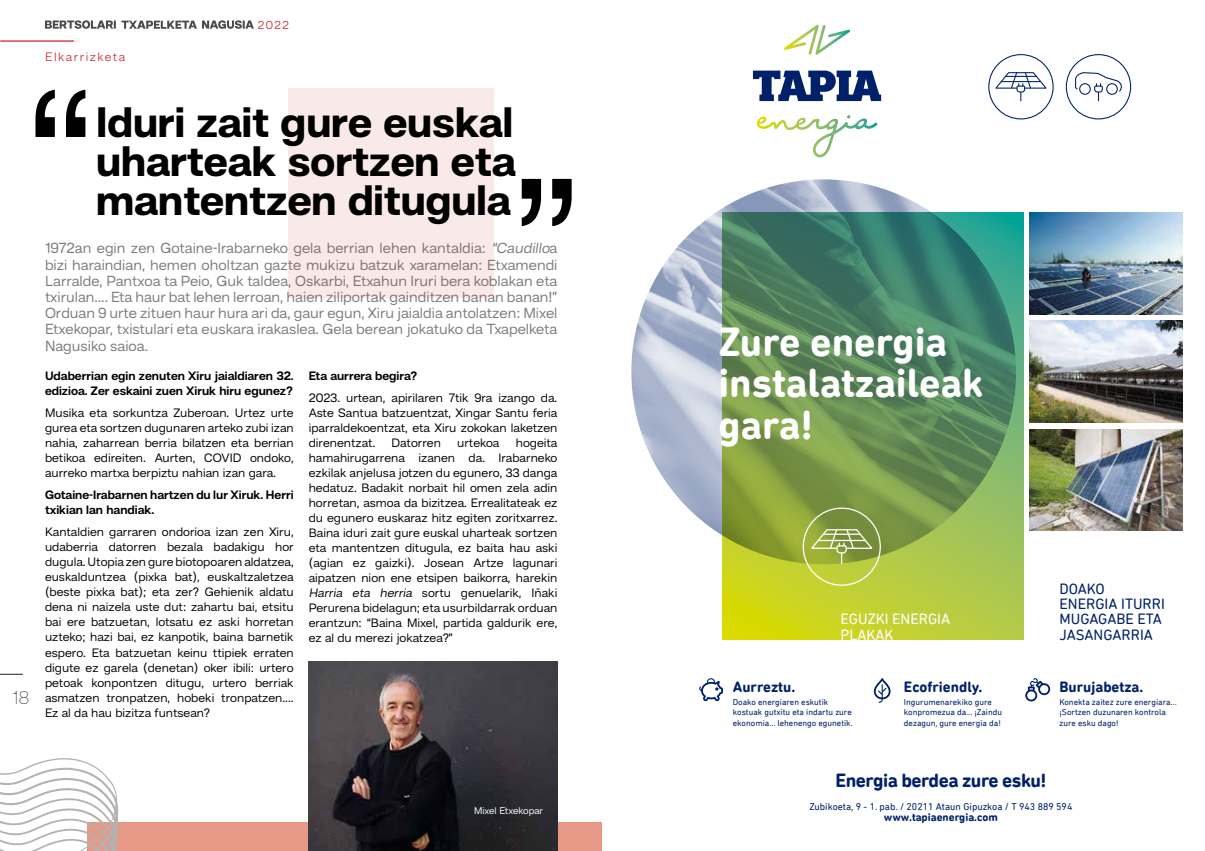
<style>
.page{position:relative;width:1205px;height:851px;background:#fff}
.page>*{position:absolute;margin:0;border:0;box-sizing:border-box;transform-origin:0 0}
.t1{font:185.75px "Helvetica";color:#000}
.t2{font:800 43.75px/38.6px "Hando";color:#000;text-align:justify}
.t3{font:700 41.38px/41.4px "DIN Next Rounded LT Pro";color:#fff}
.t4{font:700 19.5px "DIN Next Rounded LT Pro";letter-spacing:-.025em;color:#002169}
.t5{font:100 18.75px "Hando";color:#4a4a49}
.t6{font:15.25px/15.2px "DIN Next Rounded LTW01";color:#002169}
.t7{font:700 15.25px "DIN Next Rounded LT Pro";color:#002169}
.t8{font:15.25px/15.2px "DIN Next Rounded LTW01";color:#fff}
.t9{font:15px/16.1px "Hando";color:#7c7b7b;text-align:justify}
.t10{font:12.5px/15px "Hando";color:#000;text-align:justify}
.t11{font:700 12.5px/15px "Hando";color:#000}
.t12{font:300 12.5px "Hando";letter-spacing:.12em;color:#cd2128}
.t13{font:300 11.75px "Hando";color:#cd2128}
.t14{font:700 11.38px "DIN Next Rounded LT Pro";color:#002169}
.t15{font:10.12px "DIN Next Rounded LTW01";color:#002169}
.t16{font:10px "Hando";color:#fff}
.t17{font:8.62px/10.4px "DIN Next Rounded LTW01";color:#002169}
.s1{font-style:italic}
</style>
<div class="page">
<svg style="left:45px;top:20px;width:209px;height:9px"></svg>
<hr style="left:1px;top:40px;width:73px;height:2px;background:#cd2128">
<svg style="left:0;top:673px;width:22px;height:1px"></svg>
<div style="left:87px;top:822px;width:515px;height:28px;background:#e69986"></div>
<svg style="left:0;top:758px;width:119px;height:92px"></svg>
<div style="left:288px;top:88px;width:205px;height:210px;background:#fae9e9"></div>
<img style="left:308px;top:661px;width:249px;height:189px">
<svg style="left:699px;top:678px;width:24px;height:23px"></svg>
<svg style="left:874px;top:678px;width:17px;height:24px"></svg>
<svg style="left:1025px;top:678px;width:25px;height:23px"></svg>
<img style="left:631px;top:179px;width:300px;height:356px">
<svg style="left:722px;top:212px;width:301px;height:427px;background:#729b54"></svg>
<svg style="left:809px;top:528px;width:65px;height:35px;background:#9bad57"></svg>
<div style="left:803px;top:507px;width:78px;height:78px;border:1px solid #fff;border-radius:50%"></div>
<img style="left:1030px;top:212px;width:152px;height:102px">
<img style="left:1030px;top:429px;width:152px;height:102px">
<img style="left:1030px;top:321px;width:152px;height:101px">
<svg style="left:784px;top:25px;width:33px;height:25px"></svg>
<svg style="left:753px;top:71px;width:128px;height:30px"></svg>
<svg style="left:756px;top:115px;width:121px;height:42px"></svg>
<svg style="left:993px;top:71px;width:54px;height:30px"></svg>
<div style="left:988px;top:54px;width:65px;height:65px;border:1px solid #002169;border-radius:50%"></div>
<svg style="left:1075px;top:72px;width:47px;height:29px"></svg>
<div style="left:1066px;top:54px;width:65px;height:65px;border:1px solid #002169;border-radius:50%"></div>
<p class="t12" style="left:45px;top:49px;width:81px">Elkarrizketa</p>
<p class="t13" style="left:258px;top:18px;width:33px">2022</p>
<h1 class="t1" style="left:28px;top:16px;width:63px">“</h1>
<h2 class="t2" style="left:96px;top:102px;width:421px">Iduri zait gure euskal uharteak sortzen eta mantentzen ditugula</h2>
<h1 class="t1" style="left:515px;top:104px;width:63px">”</h1>
<h3 class="t5" style="left:12px;top:686px;width:18px">18</h3>
<p class="t9" style="left:45px;top:240px;width:514px">1972an egin zen Gotaine-Irabarneko gela berrian lehen kantaldia: <span class="s1">“Caudillo</span>a bizi haraindian, hemen oholtzan gazte mukizu batzuk xaramelan: Etxamendi Larralde, Pantxoa ta Peio, Guk taldea, Oskarbi, Etxahun Iruri bera koblakan eta txirulan.... Eta haur bat lehen lerroan, haien ziliportak gainditzen banan banan!” Orduan 9 urte zituen haur hura ari da, gaur egun, Xiru jaialdia antolatzen: Mixel Etxekopar, txistulari eta euskara irakaslea. Gela berean jokatuko da Txapelketa Nagusiko saioa.</p>
<p class="t11" style="left:45px;top:368px;width:250px">Udaberrian egin zenuten Xiru jaialdiaren 32. edizioa. Zer eskaini zuen Xiruk hiru egunez?</p>
<p class="t10" style="left:45px;top:405px;width:250px">Musika eta sorkuntza Zuberoan. Urtez urte gurea eta sortzen dugunaren arteko zubi izan nahia, zaharrean berria bilatzen eta berrian betikoa edireiten. Aurten, COVID ondoko, aurreko martxa berpiztu nahian izan gara.</p>
<p class="t11" style="left:45px;top:487px;width:250px">Gotaine-Irabarnen hartzen du lur Xiruk. Herri txikian lan handiak.</p>
<p class="t10" style="left:45px;top:524px;width:250px">Kantaldien garraren ondorioa izan zen Xiru, udaberria datorren bezala badakigu hor dugula. Utopia zen gure biotopoaren aldatzea, euskalduntzea (pixka bat), euskaltzaletzea (beste pixka bat); eta zer? Gehienik aldatu dena ni naizela uste dut: zahartu bai, etsitu bai ere batzuetan, lotsatu ez aski horretan uzteko; hazi bai, ez kanpotik, baina barnetik espero. Eta batzuetan keinu ttipiek erraten digute ez garela (denetan) oker ibili: urtero petoak konpontzen ditugu, urtero berriak asmatzen tronpatzen, hobeki tronpatzen....<br>Ez al da hau bizitza funtsean?</p>
<p class="t11" style="left:309px;top:368px;width:110px">Eta aurrera begira?</p>
<p class="t10" style="left:309px;top:390px;width:250px">2023. urtean, apirilaren 7tik 9ra izango da.<br>Aste Santua batzuentzat, Xingar Santu feria iparraldekoentzat, eta Xiru zokokan laketzen direnentzat.</p>
<p class="t10" style="left:309px;top:435px;width:250px;text-indent:207px">hogeita hamahirugarrena izanen da. Irabarneko ezkilak anjelusa jotzen du egunero, 33 danga hedatuz. Badakit norbait hil omen zela adin horretan, asmoa da bizitzea. Errealitateak ez du egunero euskaraz hitz egiten zoritxarrez.<br>Baina iduri zait gure euskal uharteak sortzen eta mantentzen ditugula, ez baita hau aski (agian ez gaizki). Josean Artze lagunari aipatzen nion ene etsipen baikorra, harekin <span class="s1">Harria eta herria</span> sortu genuelarik, Iñaki Perurena bidelagun; eta usurbildarrak orduan erantzun: “Baina Mixel, partida galdurik ere, ez al du merezi jokatzea?”</p>
<p class="t10" style="left:392px;top:435px;width:51px">Datorren</p>
<p class="t10" style="left:457px;top:435px;width:44px">urtekoa</p>
<p class="t16" style="left:474px;top:804px;width:71px">Mixel Etxekopar</p>
<h3 class="t3" style="left:718px;top:321px;width:267px">Zure energia instalatzaileak gara!</h3>
<p class="t8" style="left:840px;top:611px;width:111px">EGUZKI ENERGIA<br>PLAKAK</p>
<p class="t7" style="left:733px;top:678px;width:64px">Aurreztu.</p>
<p class="t17" style="left:733px;top:696px;width:121px">Doako energiaren eskutik kostuak gutxitu eta indartu zure ekonomia… lehenengo egunetik.</p>
<p class="t7" style="left:904px;top:678px;width:80px">Ecofriendly.</p>
<p class="t17" style="left:904px;top:696px;width:100px">Ingurumenarekiko gure konpromezua da... ¡Zaindu dezagun, gure energia da!</p>
<p class="t6" style="left:1059px;top:581px;width:107px">DOAKO<br>ENERGIA ITURRI<br>MUGAGABE ETA<br>JASANGARRIA</p>
<p class="t7" style="left:1059px;top:678px;width:85px">Burujabetza.</p>
<p class="t17" style="left:1059px;top:696px;width:119px">Konekta zaitez zure energiara... ¡Sortzen duzunaren kontrola zure esku dago!</p>
<h3 class="t4" style="left:835px;top:768px;width:213px">Energia berdea zure esku!</h3>
<p class="t15" style="left:809px;top:800px;width:264px">Zubikoeta, 9 - 1. pab. / 20211 Ataun Gipuzkoa / T 943 889 594</p>
<p class="t14" style="left:884px;top:810px;width:115px">www.tapiaenergia.com</p>
</div>
